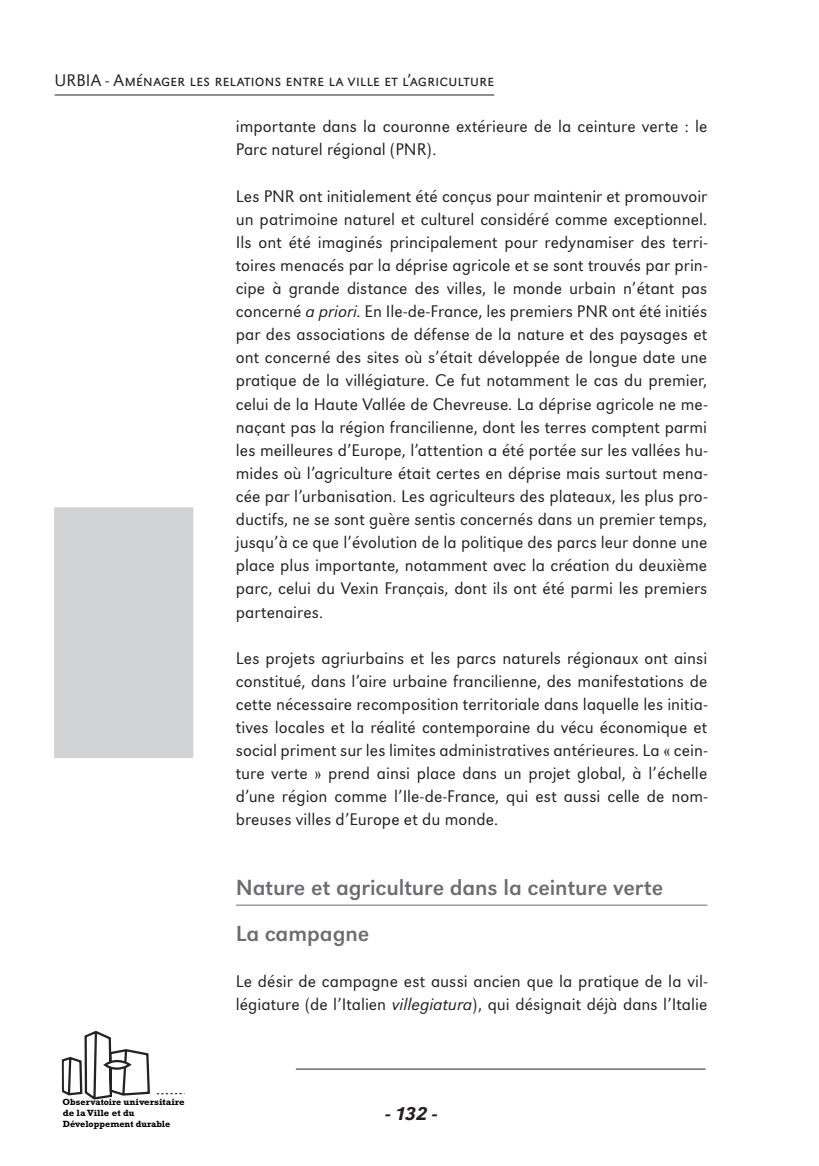
<style>
.page{position:relative;width:819px;height:1166px;background:#fff}
.page>*{position:absolute;margin:0;border:0;box-sizing:border-box;transform-origin:0 0}
.t1{font:22.75px/46.2px "URW Grotesk T";color:#6c6d70}
.t2{font:italic 500 19.25px "URW Grotesk T";color:#231f20}
.t3{font:300 17.5px/23.1px "URW Grotesk T";letter-spacing:.005em;color:#231f20}
.t4{font:300 17.5px "URW Grotesk SCT";letter-spacing:.005em;color:#231f20}
.t5{font:700 9.1px/10.8px "Rockwell";letter-spacing:-.005em;color:#000}
.s1{font-style:italic}
</style>
<div class="page">
<hr style="left:55px;top:95px;width:439px;height:1px;background:#231f20">
<hr style="left:296px;top:1069px;width:409px;height:1px;background:#231f20">
<svg style="left:61px;top:1031px;width:124px;height:69px"></svg>
<div style="left:54px;top:507px;width:139px;height:251px;background:#d1d2d4"></div>
<hr style="left:236px;top:905px;width:471px;height:1px;background:#6c6d70">
<p class="t4" style="left:55px;top:70px;width:441px">URBIA - Aménager les relations entre la ville et l’agriculture</p>
<p class="t3" style="left:236px;top:115px;width:473px">importante dans la couronne extérieure de la ceinture verte : le<br>Parc naturel régional (PNR).</p>
<p class="t3" style="left:236px;top:184px;width:473px;text-align:justify">Les PNR ont initialement été conçus pour maintenir et promouvoir un patrimoine naturel et culturel considéré comme exceptionnel.<br>Ils ont été imaginés principalement pour redynamiser des terri&shy;toires menacés par la déprise agricole et se sont trouvés par prin&shy;cipe à grande distance des villes, le monde urbain n’étant pas concerné <span class="s1">a priori</span>. En Ile-de-France, les premiers PNR ont été initiés par des associations de défense de la nature et des paysages et ont concerné des sites où s’était développée de longue date une pratique de la villégiature. Ce fut notamment le cas du premier, celui de la Haute Vallée de Chevreuse. La déprise agricole ne me&shy;naçant pas la région francilienne, dont les terres comptent parmi les meilleures d’Europe, l’attention a été portée sur les vallées hu&shy;mides où l’agriculture était certes en déprise mais surtout mena&shy;cée par l’urbanisation. Les agriculteurs des plateaux, les plus pro&shy;ductifs, ne se sont guère sentis concernés dans un premier temps, jusqu’à ce que l’évolution de la politique des parcs leur donne une place plus importante, notamment avec la création du deuxième parc, celui du Vexin Français, dont ils ont été parmi les premiers partenaires.</p>
<p class="t3" style="left:236px;top:646px;width:473px;text-align:justify">Les projets agriurbains et les parcs naturels régionaux ont ainsi constitué, dans l’aire urbaine francilienne, des manifestations de cette nécessaire recomposition territoriale dans laquelle les initia&shy;tives locales et la réalité contemporaine du vécu économique et social priment sur les limites administratives antérieures. La « cein&shy;ture verte » prend ainsi place dans un projet global, à l’échelle d’une région comme l’Ile-de-France, qui est aussi celle de nom&shy;breuses villes d’Europe et du monde.</p>
<h1 class="t1" style="left:236px;top:864px;width:429px">Nature et agriculture dans la ceinture verte<br>La campagne</h1>
<p class="t3" style="left:236px;top:969px;width:473px">Le désir de campagne est aussi ancien que la pratique de la vil&shy;légiature (de l’Italien <span class="s1">villegiatura</span>), qui désignait déjà dans l’Italie</p>
<p class="t5" style="left:63px;top:1096px;width:124px">Observatoire universitaire de la Ville et du<br>Développement durable</p>
<p class="t2" style="left:385px;top:1102px;width:53px">- 132 -</p>
</div>
